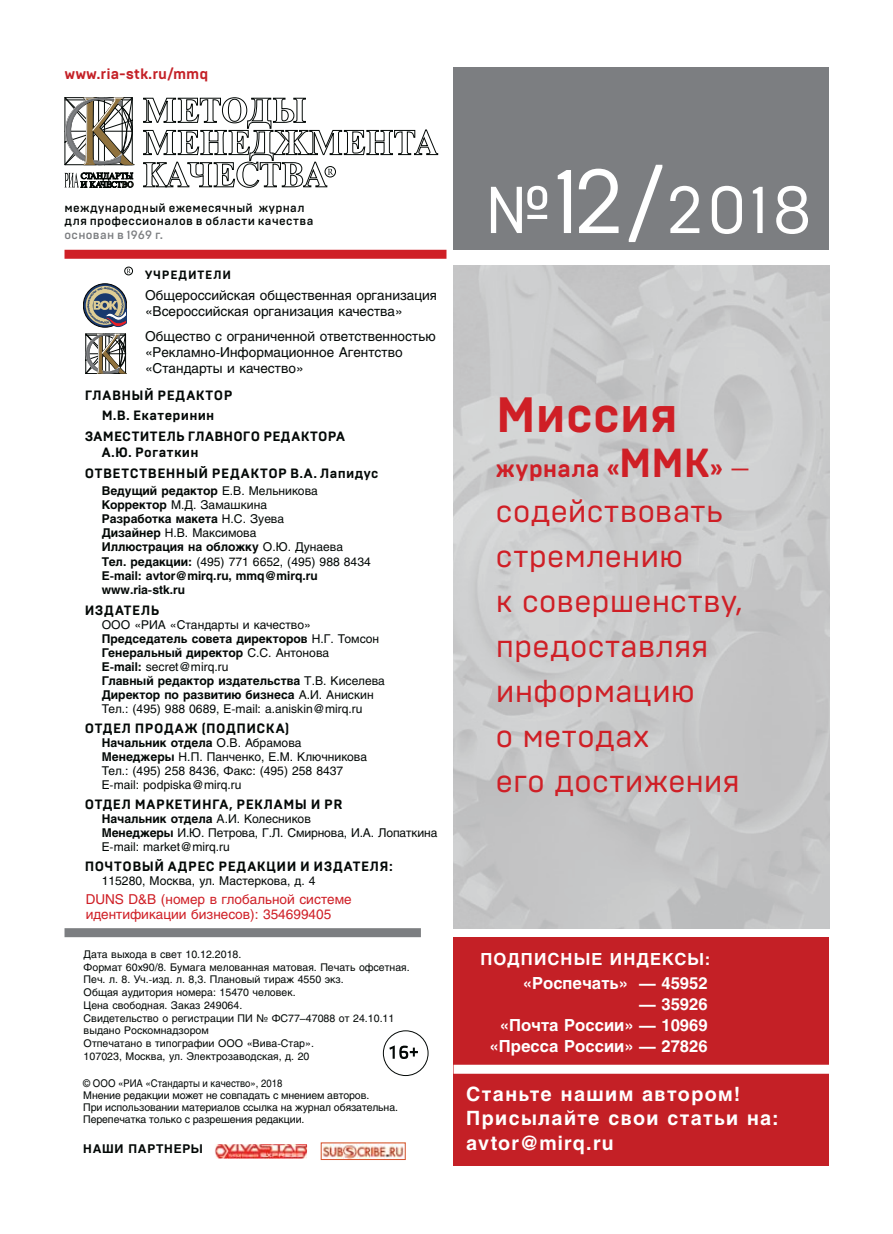
<style>
.page{position:relative;width:893px;height:1234px;background:#fff}
.page>*{position:absolute;margin:0;border:0;box-sizing:border-box;transform-origin:0 0}
.t1{font:66px "Brutal Type";color:#fff}
.t2{font:700 49.5px "Brutal Type";color:#cf1f26}
.t3{font:31.5px/45px "Brutal Type";letter-spacing:.005em;color:#cf1f26}
.t4{font:700 24px "Brutal Type";letter-spacing:.01em;color:#cf1f26}
.t5{font:700 19.5px/23.4px "Helios";letter-spacing:.07em;color:#fff}
.t6{font:700 16.5px/21px "Helios";color:#fff;text-align:right}
.t7{font:700 16.5px "Helios";letter-spacing:.065em;color:#fff}
.t8{font:700 15px "Brutal Type";color:#c42026}
.t9{font:700 13.5px/20.7px "Brutal Type";letter-spacing:.035em;color:#030806}
.t10{font:13.5px/16.2px "Helios";color:#030806}
.t11{font:13.5px/15px "Helios";color:#cf1f26}
.t12{font:700 13.5px "Brutal Type";letter-spacing:.015em;color:#030806}
.t13{font:12px/14.1px "Helios";color:#030806}
.t14{font:700 12px/14.1px "Helios";color:#030806}
.t15{font:500 12px/13.5px "Brutal Type";letter-spacing:.025em;color:#030806}
.t16{font:500 12px "Brutal Type";letter-spacing:.025em;color:#7c7e81}
.t17{font:700 12px "Helios";letter-spacing:.06em;color:#030806}
.t18{font:700 12px "Brutal Type";letter-spacing:.075em;color:#030806}
.t19{font:10.5px/12.8px "Helios";color:#030806}
.t20{font:10.5px/12px "Helios";color:#030806;scale:.9 1}
.s1{font-weight:400}
.s2{font-weight:700}
.s3{font-size:90px}
.s4{font-size:40.5px}
</style>
<div class="page">
<div style="left:454px;top:936px;width:375px;height:229px;background:#c42026"></div>
<div style="left:65px;top:250px;width:381px;height:9px;background:#cf1f26"></div>
<div style="left:454px;top:1064px;width:375px;height:9px;background:#fff"></div>
<div style="left:454px;top:67px;width:375px;height:183px;background:#7c7e81"></div>
<svg style="left:64px;top:172px;width:69px;height:16px"></svg>
<svg style="left:64px;top:97px;width:71px;height:68px"></svg>
<svg style="left:143px;top:97px;width:295px;height:91px"></svg>
<div style="left:325px;top:166px;width:11px;height:11px;border:1px solid #030806;border-radius:50%"></div>
<img style="left:216px;top:1144px;width:90px;height:13px">
<div style="left:214px;top:1142px;width:94px;height:17px;border:1px solid #fff"></div>
<img style="left:323px;top:1144px;width:81px;height:13px">
<svg style="left:83px;top:284px;width:44px;height:43px"></svg>
<div style="left:83px;top:283px;width:44px;height:44px;border:1px solid #010202;border-radius:50%"></div>
<svg style="left:85px;top:287px;width:42px;height:87px"></svg>
<div style="left:65px;top:927px;width:356px;height:9px;background:#7c7e81"></div>
<svg style="left:389px;top:1045px;width:29px;height:13px"></svg>
<div style="left:383px;top:1030px;width:45px;height:45px;border:1px solid #030806;border-radius:50%"></div>
<div style="left:124px;top:267px;width:9px;height:8px;border:1px solid #030806;border-radius:50%"></div>
<p class="t8" style="left:64px;top:65px;width:145px">www.ria-stk.ru/mmq</p>
<p class="t15" style="left:65px;top:201px;width:250px">международный ежемесячный журнал для профессионалов в области качества</p>
<p class="t16" style="left:65px;top:227px;width:100px">основан в 1969 г.</p>
<p class="t18" style="left:145px;top:268px;width:88px">УЧРЕДИТЕЛИ</p>
<p class="t10" style="left:145px;top:288px;width:293px">Общероссийская общественная организация «Всероссийская организация качества»</p>
<p class="t10" style="left:145px;top:329px;width:292px">Общество с ограниченной ответственностью «Рекламно-Информационное Агентство «Стандарты и качество»</p>
<p class="t9" style="left:85px;top:385px;width:149px">ГЛАВНЫЙ РЕДАКТОР</p>
<p class="t12" style="left:102px;top:408px;width:114px">М.В. Екатеринин</p>
<p class="t9" style="left:85px;top:426px;width:262px">ЗАМЕСТИТЕЛЬ ГЛАВНОГО РЕДАКТОРА</p>
<p class="t9" style="left:85px;top:442px;width:295px;text-indent:17px">А.Ю. Рогаткин<br>ОТВЕТСТВЕННЫЙ РЕДАКТОР В.А. Лапидус</p>
<p class="t14" style="left:102px;top:485px;width:271px">Ведущий редактор <span class="s1">Е.В. Мельникова<br></span>Корректор <span class="s1">М.Д. Замашкина<br></span>Разработка макета <span class="s1">Н.С. Зуева<br></span>Дизайнер <span class="s1">Н.В. Максимова<br></span>Иллюстрация на обложку <span class="s1">О.Ю. Дунаева<br></span>Тел. редакции: <span class="s1">(495) 771 6652, (495) 988 8434<br></span>E-mail: avtor@mirq.ru, mmq@mirq.ru www.ria-stk.ru</p>
<p class="t9" style="left:85px;top:599px;width:76px">ИЗДАТЕЛЬ</p>
<p class="t13" style="left:102px;top:618px;width:285px">ООО «РИА «Стандарты и качество» <span class="s2">Председатель совета директоров</span> Н.Г. Томсон <span class="s2">Генеральный директор</span> С.С. Антонова<br><span class="s2">E-mail:</span> secret@mirq.ru<br><span class="s2">Главный редактор издательства</span> Т.В. Киселева <span class="s2">Директор по развитию бизнеса</span> А.И. Анискин Тел.: (495) 988 0689, E-mail: a.aniskin@mirq.ru</p>
<p class="t9" style="left:85px;top:717px;width:206px">ОТДЕЛ ПРОДАЖ (ПОДПИСКА)</p>
<p class="t13" style="left:102px;top:736px;width:267px"><span class="s2">Начальник отдела</span> О.В. Абрамова <span class="s2">Менеджеры</span> Н.П. Панченко, Е.М. Ключникова Тел.: (495) 258 8436, Факс: (495) 258 8437<br>E-mail: podpiska@mirq.ru</p>
<p class="t9" style="left:85px;top:793px;width:259px">ОТДЕЛ МАРКЕТИНГА, РЕКЛАМЫ И PR</p>
<p class="t13" style="left:102px;top:812px;width:337px"><span class="s2">Начальник отдела</span> А.И. Колесников<br><span class="s2">Менеджеры</span> И.Ю. Петрова, Г.Л. Смирнова, И.А. Лопаткина<br>E-mail: market@mirq.ru</p>
<p class="t9" style="left:85px;top:855px;width:310px">ПОЧТОВЫЙ АДРЕС РЕДАКЦИИ И ИЗДАТЕЛЯ:</p>
<p class="t13" style="left:102px;top:874px;width:215px">115280, Москва, ул. Мастеркова, д. 4</p>
<p class="t11" style="left:86px;top:893px;width:267px">DUNS D&amp;B (номер в глобальной системе идентификации бизнесов): 354699405</p>
<p class="t19" style="left:84px;top:948px;width:328px">Дата выхода в свет 10.12.2018.<br>Формат 60х90/8. Бумага мелованная матовая. Печать офсетная.<br>Печ. л. 8. Уч.-изд. л. 8,3. Плановый тираж 4550 экз.<br>Общая аудитория номера: 15470 человек.<br>Цена свободная. Заказ 249064.<br>Свидетельство о регистрации ПИ № ФС77–47088 от 24.10.11 выдано Роскомнадзором<br>Отпечатано в типографии ООО «Вива-Стар».<br>107023, Москва, ул. Электрозаводская, д. 20</p>
<p class="t20" style="left:83px;top:1078px;width:351px">© ООО «РИА «Стандарты и качество», 2018<br>Мнение редакции может не совпадать с мнением авторов.<br>При использовании материалов ссылка на журнал обязательна.<br>Перепечатка только с разрешения редакции.</p>
<h1 class="t1" style="left:485px;top:174px;width:329px">№<span class="s3">12 /</span> 2018</h1>
<h2 class="t2" style="left:496px;top:385px;width:184px">Миссия</h2>
<h3 class="t4" style="left:496px;top:454px;width:256px">журнала «<span class="s4">ММК</span>» <span class="s1">—</span></h3>
<h3 class="t3" style="left:496px;top:489px;width:248px">содействовать стремлению<br>к совершенству, предоставляя информацию<br>о методах<br>его достижения</h3>
<h3 class="t7" style="left:480px;top:952px;width:231px">ПОДПИСНЫЕ ИНДЕКСЫ:</h3>
<h3 class="t6" style="left:523px;top:974px;width:187px">«Роспечать» — 45952</h3>
<h3 class="t6" style="left:490px;top:995px;width:220px">— 35926<br>«Почта России» — 10969 «Пресса России» — 27826</h3>
<h3 class="t5" style="left:466px;top:1084px;width:314px">Станьте нашим автором!<br>Присылайте свои статьи на:</h3>
<p class="t17" style="left:83px;top:1144px;width:121px">НАШИ ПАРТНЕРЫ</p>
<h3 class="t5" style="left:466px;top:1133px;width:149px">avtor@mirq.ru</h3>
</div>
